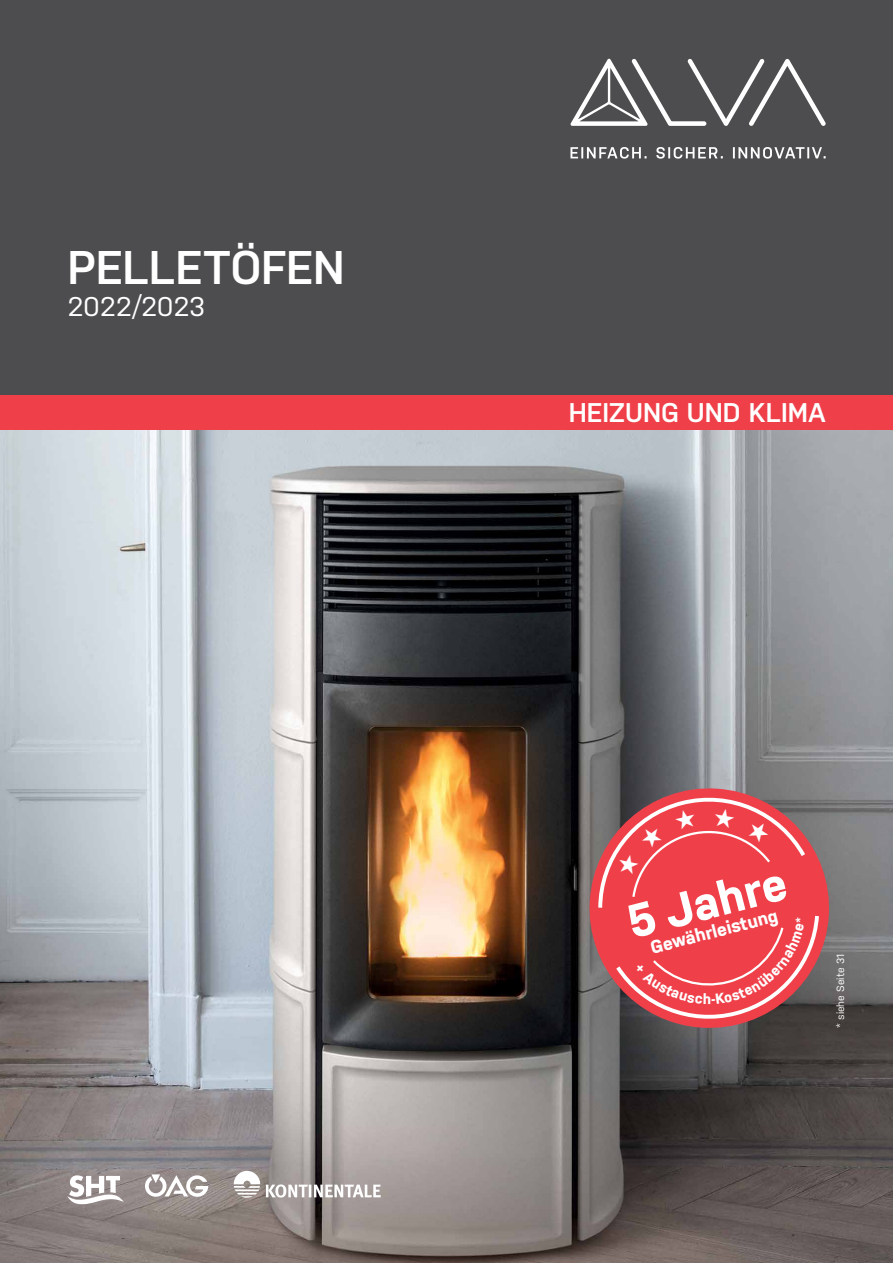
<style>
.page{position:relative;width:893px;height:1263px;background:#fff}
.page>*{position:absolute;margin:0;border:0;box-sizing:border-box;transform-origin:0 0}
.t1{font:600 47.1px "Nudista";letter-spacing:.005em;color:#fff}
.t2{font:700 47.1px "Nudista";color:#fff}
.t3{font:600 27px "Nudista";color:#fff}
.t4{font:27px "Nudista";letter-spacing:-.015em;color:#fff}
.t5{font:700 18.3px "Nudista";color:#fff}
.t6{font:10.5px "Nudista";color:#fff}
</style>
<div class="page">
<img style="left:0;top:429px;width:893px;height:834px">
<div style="left:0;top:0;width:893px;height:429px;background:#4d4d4f"></div>
<svg style="left:586px;top:785px;width:247px;height:247px;background:#7b6667"></svg>
<div style="left:0;top:395px;width:893px;height:34px;background:#ef404a"></div>
<svg style="left:570px;top:59px;width:256px;height:67px"></svg>
<svg style="left:570px;top:147px;width:256px;height:12px"></svg>
<svg style="left:145px;top:1174px;width:63px;height:23px"></svg>
<svg style="left:67px;top:1175px;width:57px;height:29px"></svg>
<svg style="left:234px;top:1171px;width:26px;height:27px"></svg>
<svg style="left:266px;top:1184px;width:115px;height:13px"></svg>
<svg style="left:596px;top:790px;width:225px;height:235px;background:#d74f57"></svg>
<h1 class="t1" style="left:67px;top:240px;width:279px">PELLETÖFEN</h1>
<p class="t4" style="left:67px;top:291px;width:140px">2022/2023</p>
<p class="t3" style="left:569px;top:397px;width:258px">HEIZUNG UND KLIMA</p>
<h1 class="t2" style="left:621px;top:896px;width:165px;rotate:-14deg">5 Jahre</h1>
<p class="t5" style="left:648px;top:937px;width:132px;rotate:-14deg">Gewährleistung</p>
<p class="t6" style="left:834px;top:1028px;width:75px;rotate:-90deg">* siehe Seite 31</p>
</div>
